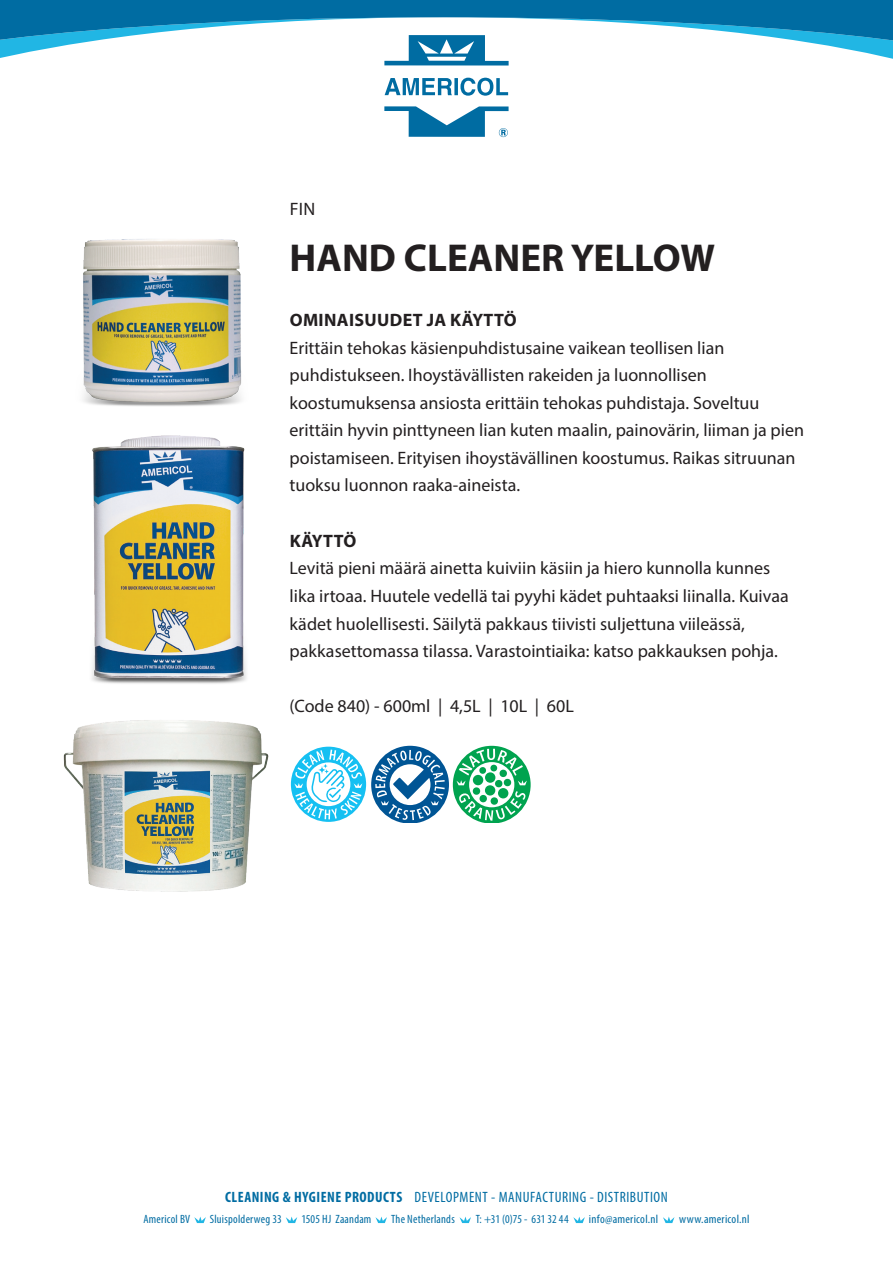
<style>
.page{position:relative;width:893px;height:1263px;background:#fff}
.page>*{position:absolute;margin:0;border:0;box-sizing:border-box;transform-origin:0 0}
.t1{font:700 39px "Myriad Pro";color:#231f20}
.t2{font:18px/27.6px "Myriad Pro";color:#231f20}
.t3{font:700 18px "Myriad Pro";letter-spacing:.02em;color:#231f20}
.t4{font:condensed 15px "Myriad Pro";letter-spacing:.035em;color:#006ca2}
.t5{font:condensed 12px "Myriad Pro";letter-spacing:.02em;color:#006ca2}
.t6{font:condensed 12px "Myriad Pro";letter-spacing:.02em;color:#006ca2;scale:1.04 1}
.t7{font:condensed 12px "Myriad Pro";color:#006ca2}
.s1{font-weight:700}
</style>
<div class="page">
<svg style="left:0;top:0;width:893px;height:137px"></svg>
<svg style="left:194px;top:1216px;width:12px;height:7px"></svg>
<svg style="left:286px;top:1216px;width:11px;height:7px"></svg>
<svg style="left:375px;top:1216px;width:12px;height:7px"></svg>
<svg style="left:459px;top:1216px;width:12px;height:7px"></svg>
<svg style="left:573px;top:1216px;width:12px;height:7px"></svg>
<svg style="left:663px;top:1216px;width:11px;height:7px"></svg>
<svg style="left:291px;top:746px;width:240px;height:77px"></svg>
<img style="left:63px;top:720px;width:206px;height:172px">
<img style="left:91px;top:455px;width:156px;height:229px">
<img style="left:83px;top:239px;width:162px;height:216px">
<p class="t2" style="left:290px;top:195px;width:27px">FIN</p>
<h1 class="t1" style="left:290px;top:232px;width:427px">HAND CLEANER YELLOW</h1>
<p class="t3" style="left:290px;top:308px;width:229px">OMINAISUUDET JA KÄYTTÖ</p>
<p class="t2" style="left:290px;top:333px;width:516px">Erittäin tehokas käsienpuhdistusaine vaikean teollisen lian puhdistukseen. Ihoystävällisten rakeiden ja luonnollisen koostumuksensa ansiosta erittäin tehokas puhdistaja. Soveltuu erittäin hyvin pinttyneen lian kuten maalin, painovärin, liiman ja pien poistamiseen. Erityisen ihoystävällinen koostumus. Raikas sitruunan tuoksu luonnon raaka-aineista.</p>
<p class="t3" style="left:290px;top:529px;width:68px">KÄYTTÖ</p>
<p class="t2" style="left:290px;top:554px;width:501px">Levitä pieni määrä ainetta kuiviin käsiin ja hiero kunnolla kunnes lika irtoaa. Huutele vedellä tai pyyhi kädet puhtaaksi liinalla. Kuivaa kädet huolellisesti. Säilytä pakkaus tiivisti suljettuna viileässä, pakkasettomassa tilassa. Varastointiaika: katso pakkauksen pohja.</p>
<p class="t2" style="left:290px;top:692px;width:286px">(Code 840) - 600ml | 4,5L | 10L | 60L</p>
<p class="t4" style="left:225px;top:1188px;width:444px"><span class="s1">CLEANING &amp; HYGIENE PRODUCTS</span> DEVELOPMENT - MANUFACTURING - DISTRIBUTION</p>
<p class="t5" style="left:143px;top:1212px;width:48px">Americol BV</p>
<p class="t5" style="left:210px;top:1212px;width:73px">Sluispolderweg 33</p>
<p class="t5" style="left:301px;top:1212px;width:72px">1505 HJ Zaandam</p>
<p class="t5" style="left:391px;top:1212px;width:65px">The Netherlands</p>
<p class="t7" style="left:476px;top:1212px;width:94px">T: +31 (0)75 - 631 32 44</p>
<p class="t6" style="left:589px;top:1212px;width:68px">info@americol.nl</p>
<p class="t6" style="left:679px;top:1212px;width:69px">www.americol.nl</p>
</div>
